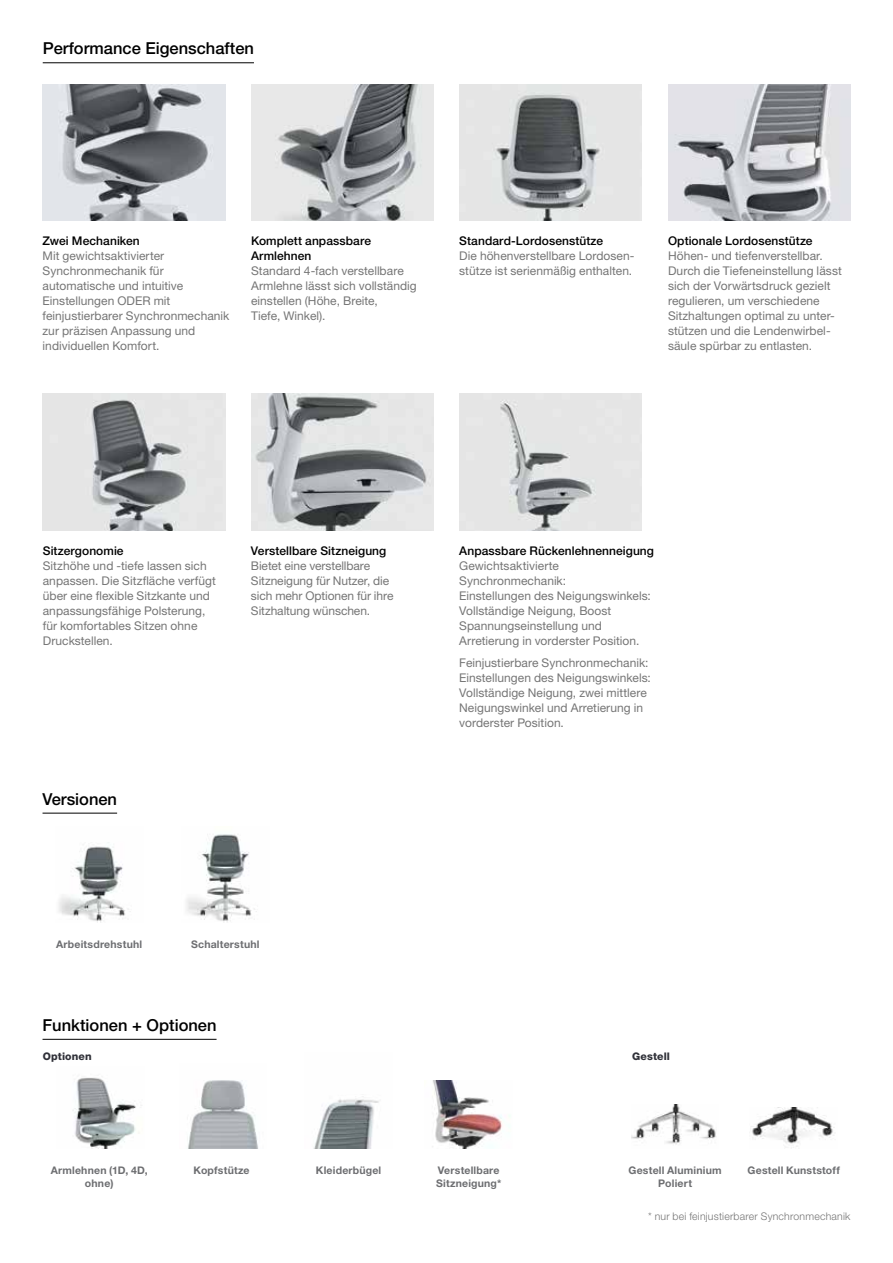
<style>
.page{position:relative;width:893px;height:1263px;background:#fff}
.page>*{position:absolute;margin:0;border:0;box-sizing:border-box;transform-origin:0 0}
.t1{font:500 16.5px "Helvetica Neue LT Pro";color:#000}
.t2{font:12px/15px "Helvetica Neue LT Pro";letter-spacing:.005em;color:#757575}
.t3{font:500 12px/15px "Helvetica Neue LT Pro";letter-spacing:.005em;color:#000}
.t4{font:700 10.5px/12.8px "Helvetica Neue LT Pro";letter-spacing:.02em;color:#6d6e71}
.t5{font:300 10.5px "Helvetica Neue LT Pro";letter-spacing:.02em;color:#757575}
.t6{font:800 10.5px "Helvetica Neue LT Pro";letter-spacing:.01em;color:#303139}
</style>
<div class="page">
<hr style="left:43px;top:62px;width:211px;height:1px;background:#000">
<img style="left:43px;top:393px;width:182px;height:137px">
<img style="left:459px;top:393px;width:183px;height:137px">
<img style="left:43px;top:84px;width:182px;height:137px">
<img style="left:251px;top:84px;width:182px;height:137px">
<img style="left:459px;top:84px;width:183px;height:137px">
<img style="left:251px;top:393px;width:182px;height:137px">
<img style="left:668px;top:84px;width:182px;height:137px">
<img style="left:72px;top:1077px;width:70px;height:71px">
<hr style="left:43px;top:813px;width:74px;height:1px;background:#000">
<hr style="left:43px;top:1039px;width:174px;height:1px;background:#000">
<img style="left:188px;top:1080px;width:70px;height:68px">
<img style="left:59px;top:842px;width:72px;height:80px">
<img style="left:314px;top:1096px;width:65px;height:52px">
<img style="left:186px;top:834px;width:71px;height:88px">
<img style="left:432px;top:1080px;width:78px;height:68px">
<img style="left:631px;top:1104px;width:85px;height:41px">
<img style="left:751px;top:1107px;width:84px;height:41px">
<h1 class="t1" style="left:43px;top:39px;width:213px">Performance Eigenschaften</h1>
<p class="t3" style="left:43px;top:233px;width:99px">Zwei Mechaniken</p>
<p class="t2" style="left:43px;top:248px;width:188px">Mit gewichtsaktivierter<br>Synchronmechanik für automatische und intuitive<br>Einstellungen ODER mit feinjustierbarer Synchronmechanik zur präzisen Anpassung und individuellen Komfort.</p>
<p class="t3" style="left:251px;top:233px;width:122px">Komplett anpassbare<br>Armlehnen</p>
<p class="t2" style="left:251px;top:263px;width:167px">Standard 4-fach verstellbare<br>Armlehne lässt sich vollständig einstellen (Höhe, Breite,<br>Tiefe, Winkel).</p>
<p class="t3" style="left:459px;top:233px;width:146px">Standard-Lordosenstütze</p>
<p class="t2" style="left:459px;top:248px;width:177px">Die höhenverstellbare Lordosen&shy;stütze ist serienmäßig enthalten.</p>
<p class="t3" style="left:668px;top:233px;width:146px">Optionale Lordosenstütze</p>
<p class="t2" style="left:668px;top:248px;width:175px">Höhen- und tiefenverstellbar.<br>Durch die Tiefeneinstellung lässt sich der Vorwärtsdruck gezielt regulieren, um verschiedene<br>Sitzhaltungen optimal zu unter&shy;stützen und die Lendenwirbel&shy;säule spürbar zu entlasten.</p>
<p class="t3" style="left:43px;top:543px;width:82px">Sitzergonomie</p>
<p class="t2" style="left:43px;top:558px;width:175px">Sitzhöhe und -tiefe lassen sich anpassen. Die Sitzfläche verfügt über eine flexible Sitzkante und anpassungsfähige Polsterung, für komfortables Sitzen ohne<br>Druckstellen.</p>
<p class="t3" style="left:251px;top:543px;width:137px">Verstellbare Sitzneigung</p>
<p class="t2" style="left:251px;top:558px;width:144px">Bietet eine verstellbare<br>Sitzneigung für Nutzer, die sich mehr Optionen für ihre<br>Sitzhaltung wünschen.</p>
<h1 class="t1" style="left:43px;top:789px;width:76px">Versionen</h1>
<p class="t4" style="left:56px;top:937px;width:88px">Arbeitsdrehstuhl</p>
<p class="t4" style="left:191px;top:937px;width:70px">Schalterstuhl</p>
<h1 class="t1" style="left:43px;top:1015px;width:176px">Funktionen + Optionen</h1>
<p class="t3" style="left:459px;top:543px;width:196px">Anpassbare Rückenlehnenneigung</p>
<p class="t2" style="left:459px;top:558px;width:193px">Gewichtsaktivierte<br>Synchronmechanik:<br>Einstellungen des Neigungswinkels:<br>Vollständige Neigung, Boost<br>Spannungseinstellung und<br>Arretierung in vorderster Position.</p>
<p class="t2" style="left:459px;top:655px;width:193px">Feinjustierbare Synchronmechanik:<br>Einstellungen des Neigungswinkels:<br>Vollständige Neigung, zwei mittlere Neigungswinkel und Arretierung in vorderster Position.</p>
<p class="t6" style="left:43px;top:1050px;width:50px">Optionen</p>
<p class="t6" style="left:632px;top:1050px;width:39px">Gestell</p>
<p class="t4" style="left:51px;top:1163px;width:98px">Armlehnen (1D, 4D,</p>
<p class="t4" style="left:194px;top:1163px;width:58px">Kopfstütze</p>
<p class="t4" style="left:85px;top:1176px;width:30px">ohne)</p>
<p class="t4" style="left:316px;top:1163px;width:67px">Kleiderbügel</p>
<p class="t4" style="left:629px;top:1163px;width:95px;text-align:center">Gestell Aluminium<br>Poliert</p>
<p class="t4" style="left:748px;top:1163px;width:94px">Gestell Kunststoff</p>
<p class="t4" style="left:436px;top:1163px;width:67px">Verstellbare<br>Sitzneigung*</p>
<p class="t5" style="left:648px;top:1210px;width:204px">* nur bei feinjustierbarer Synchronmechanik</p>
</div>
